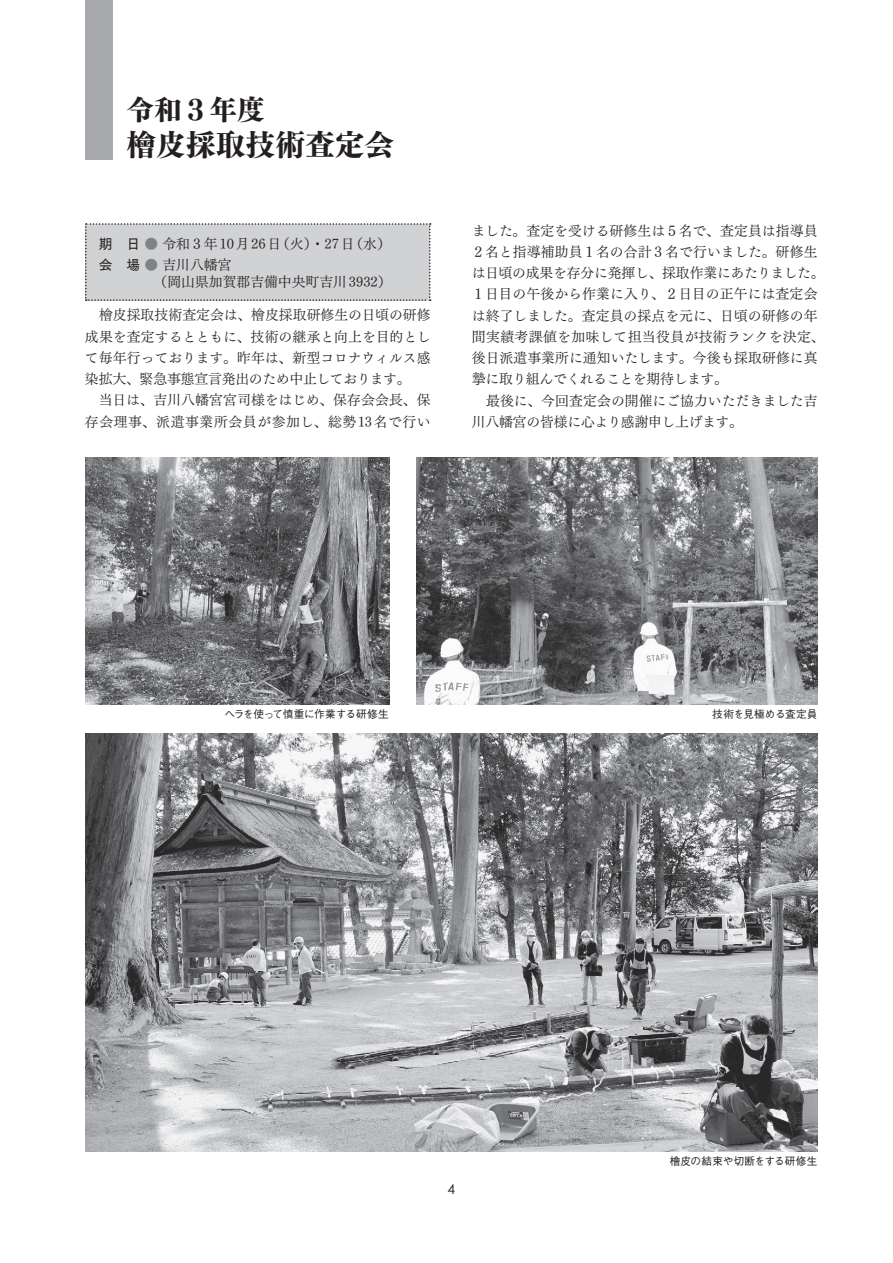
<style>
.page{position:relative;width:893px;height:1263px;background:#fff}
.page>*{position:absolute;margin:0;border:0;box-sizing:border-box;transform-origin:0 0}
.t1{font:800 29.7px "Tsuku Min Pro";color:#231f20}
.t2{font:800 27.6px "Tsuku Min Pro";color:#231f20}
.t3{font:13.8px/21.3px "Tsuku Min Pro R";color:#231f20}
.t4{font:13.8px "Century Gothic";color:#231f20}
.t5{font:500 10.65px "Gothic BBB Pro";letter-spacing:-.005em;color:#231f20}
.s1{font-family:"Tsuku Go Pro D"}
.s2{color:#808285}
</style>
<div class="page">
<img style="left:85px;top:733px;width:732px;height:418px">
<div style="left:85px;top:0;width:28px;height:159px;background:#a8a9ad"></div>
<div style="left:85px;top:223px;width:346px;height:78px;background:#d1d2d4"></div>
<img style="left:85px;top:457px;width:304px;height:248px">
<img style="left:417px;top:457px;width:400px;height:248px">
<h2 class="t2" style="left:126px;top:88px;width:140px">令和３年度</h2>
<h1 class="t1" style="left:126px;top:121px;width:269px">檜皮採取技術査定会</h1>
<p class="t3" style="left:99px;top:231px;width:294px"><span class="s1">期　日</span> <span class="s2">●</span> 令和３年10月26日（火）・27日（水）<span class="s1">会　場</span> <span class="s2">●</span> 吉川八幡宮</p>
<p class="t3" style="left:154px;top:269px;width:240px">（岡山県加賀郡吉備中央町吉川3932）</p>
<p class="t3" style="left:85px;top:303px;width:347px">　檜皮採取技術査定会は、檜皮採取研修生の日頃の研修成果を査定するとともに、技術の継承と向上を目的として毎年行っております。昨年は、新型コロナウィルス感染拡大、緊急事態宣言発出のため中止しております。<br>　当日は、吉川八幡宮宮司様をはじめ、保存会会長、保存会理事、派遣事業所会員が参加し、総勢13名で行い</p>
<p class="t3" style="left:472px;top:218px;width:355px">ました。査定を受ける研修生は５名で、査定員は指導員<br>２名と指導補助員１名の合計３名で行いました。研修生は日頃の成果を存分に発揮し、採取作業にあたりました。<br>１日目の午後から作業に入り、２日目の正午には査定会は終了しました。査定員の採点を元に、日頃の研修の年間実績考課値を加味して担当役員が技術ランクを決定、後日派遣事業所に通知いたします。今後も採取研修に真摯に取り組んでくれることを期待します。<br>　最後に、今回査定会の開催にご協力いただきました吉川八幡宮の皆様に心より感謝申し上げます。</p>
<p class="t5" style="left:224px;top:706px;width:166px">ヘラを使って慎重に作業する研修生</p>
<p class="t5" style="left:712px;top:706px;width:107px">技術を見極める査定員</p>
<p class="t4" style="left:447px;top:1181px;width:9px">4</p>
<p class="t5" style="left:670px;top:1152px;width:149px">檜皮の結束や切断をする研修生</p>
</div>
